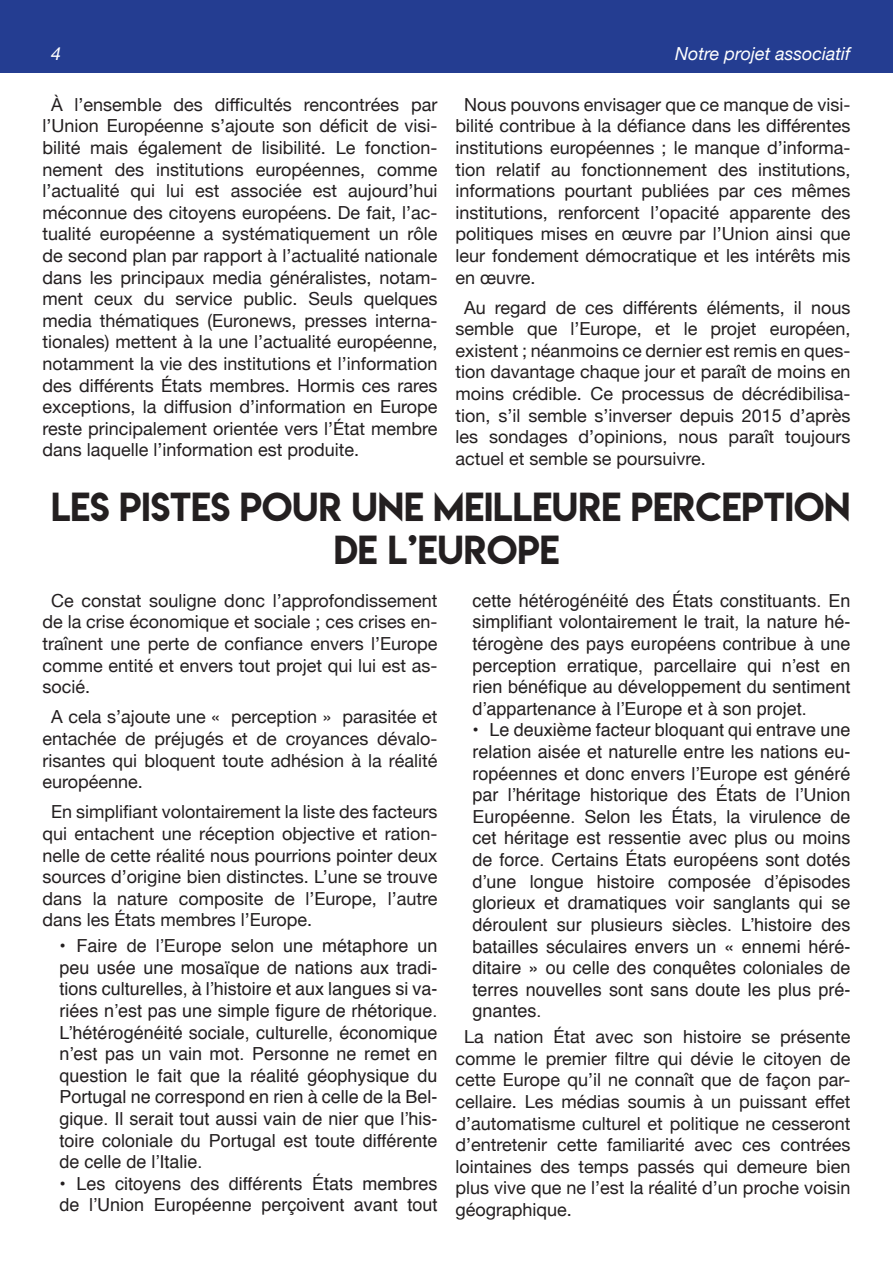
<style>
.page{position:relative;width:893px;height:1263px;background:#fff}
.page>*{position:absolute;margin:0;border:0;box-sizing:border-box;transform-origin:0 0}
.t1{font:36px/43.2px "Lemon Milk";color:#231f20;text-align:center}
.t2{font:18px/21.6px "Helvetica Neue";color:#231f20;text-align:justify}
.t3{font:18px/21.6px "Helvetica";color:#231f20;text-align:justify}
.t4{font:italic 18px "Helvetica Neue";color:#fff}
</style>
<div class="page">
<div style="left:0;top:0;width:893px;height:72px;background:#243d91"></div>
<p class="t4" style="left:51px;top:38px;width:12px">4</p>
<p class="t4" style="left:675px;top:38px;width:177px">Notre projet associatif</p>
<p class="t2" style="left:43px;top:92px;width:396px;text-indent:8px">À l’ensemble des difficultés rencontrées par l’Union Européenne s’ajoute son déficit de visi&shy;bilité mais également de lisibilité. Le fonction&shy;nement des institutions européennes, comme l’actualité qui lui est associée est aujourd’hui méconnue des citoyens européens. De fait, l’ac&shy;tualité européenne a systématiquement un rôle de second plan par rapport à l’actualité nationale dans les principaux media généralistes, notam&shy;ment ceux du service public. Seuls quelques media thématiques (Euronews, presses interna&shy;tionales) mettent à la une l’actualité européenne, notamment la vie des institutions et l’information des différents États membres. Hormis ces rares exceptions, la diffusion d’information en Europe reste principalement orientée vers l’État membre dans laquelle l’information est produite.</p>
<p class="t2" style="left:455px;top:92px;width:396px;text-indent:8px">Nous pouvons envisager que ce manque de visi&shy;bilité contribue à la défiance dans les différentes institutions européennes ; le manque d’informa&shy;tion relatif au fonctionnement des institutions, informations pourtant publiées par ces mêmes institutions, renforcent l’opacité apparente des politiques mises en œuvre par l’Union ainsi que leur fondement démocratique et les intérêts mis en œuvre.</p>
<p class="t2" style="left:455px;top:295px;width:396px;text-indent:8px">Au regard de ces différents éléments, il nous semble que l’Europe, et le projet européen, existent ; néanmoins ce dernier est remis en ques&shy;tion davantage chaque jour et paraît de moins en moins crédible. Ce processus de décrédibilisa&shy;tion, s’il semble s’inverser depuis 2015 d’après les sondages d’opinions, nous paraît toujours actuel et semble se poursuivre.</p>
<h1 class="t1" style="left:51px;top:485px;width:801px">LES PISTES POUR UNE MEILLEURE PERCEPTION<br>DE L’EUROPE</h1>
<p class="t2" style="left:43px;top:588px;width:396px;text-indent:8px">Ce constat souligne donc l’approfondissement de la crise économique et sociale ; ces crises en&shy;traînent une perte de confiance envers l’Europe comme entité et envers tout projet qui lui est as&shy;socié.</p>
<p class="t2" style="left:43px;top:705px;width:396px;text-indent:8px">A cela s’ajoute une « perception » parasitée et entachée de préjugés et de croyances dévalo&shy;risantes qui bloquent toute adhésion à la réalité européenne.</p>
<p class="t2" style="left:43px;top:800px;width:396px;text-indent:8px">En simplifiant volontairement la liste des facteurs qui entachent une réception objective et ration&shy;nelle de cette réalité nous pourrions pointer deux sources d’origine bien distinctes. L’une se trouve dans la nature composite de l’Europe, l’autre dans les États membres l’Europe.</p>
<p class="t3" style="left:60px;top:935px;width:380px">• Faire de l’Europe selon une métaphore un peu usée une mosaïque de nations aux tradi&shy;tions culturelles, à l’histoire et aux langues si va&shy;riées n’est pas une simple figure de rhétorique.<br>L’hétérogénéité sociale, culturelle, économique n’est pas un vain mot. Personne ne remet en question le fait que la réalité géophysique du Portugal ne correspond en rien à celle de la Bel&shy;gique. Il serait tout aussi vain de nier que l’his&shy;toire coloniale du Portugal est toute différente de celle de l’Italie.</p>
<p class="t3" style="left:60px;top:1173px;width:379px">• Les citoyens des différents États membres de l’Union Européenne perçoivent avant tout</p>
<p class="t3" style="left:472px;top:590px;width:379px">cette hétérogénéité des États constituants. En simplifiant volontairement le trait, la nature hé&shy;térogène des pays européens contribue à une perception erratique, parcellaire qui n’est en rien bénéfique au développement du sentiment d’appartenance à l’Europe et à son projet.</p>
<p class="t3" style="left:472px;top:720px;width:379px">• Le deuxième facteur bloquant qui entrave une relation aisée et naturelle entre les nations eu&shy;ropéennes et donc envers l’Europe est généré par l’héritage historique des États de l’Union Européenne. Selon les États, la virulence de cet héritage est ressentie avec plus ou moins de force. Certains États européens sont dotés d’une longue histoire composée d’épisodes glorieux et dramatiques voir sanglants qui se déroulent sur plusieurs siècles. L’histoire des batailles séculaires envers un « ennemi héré&shy;ditaire » ou celle des conquêtes coloniales de terres nouvelles sont sans doute les plus pré&shy;gnantes.</p>
<p class="t2" style="left:455px;top:1025px;width:396px;text-indent:8px">La nation État avec son histoire se présente comme le premier filtre qui dévie le citoyen de cette Europe qu’il ne connaît que de façon par&shy;cellaire. Les médias soumis à un puissant effet d’automatisme culturel et politique ne cesseront d’entretenir cette familiarité avec ces contrées lointaines des temps passés qui demeure bien plus vive que ne l’est la réalité d’un proche voisin géographique.</p>
</div>
